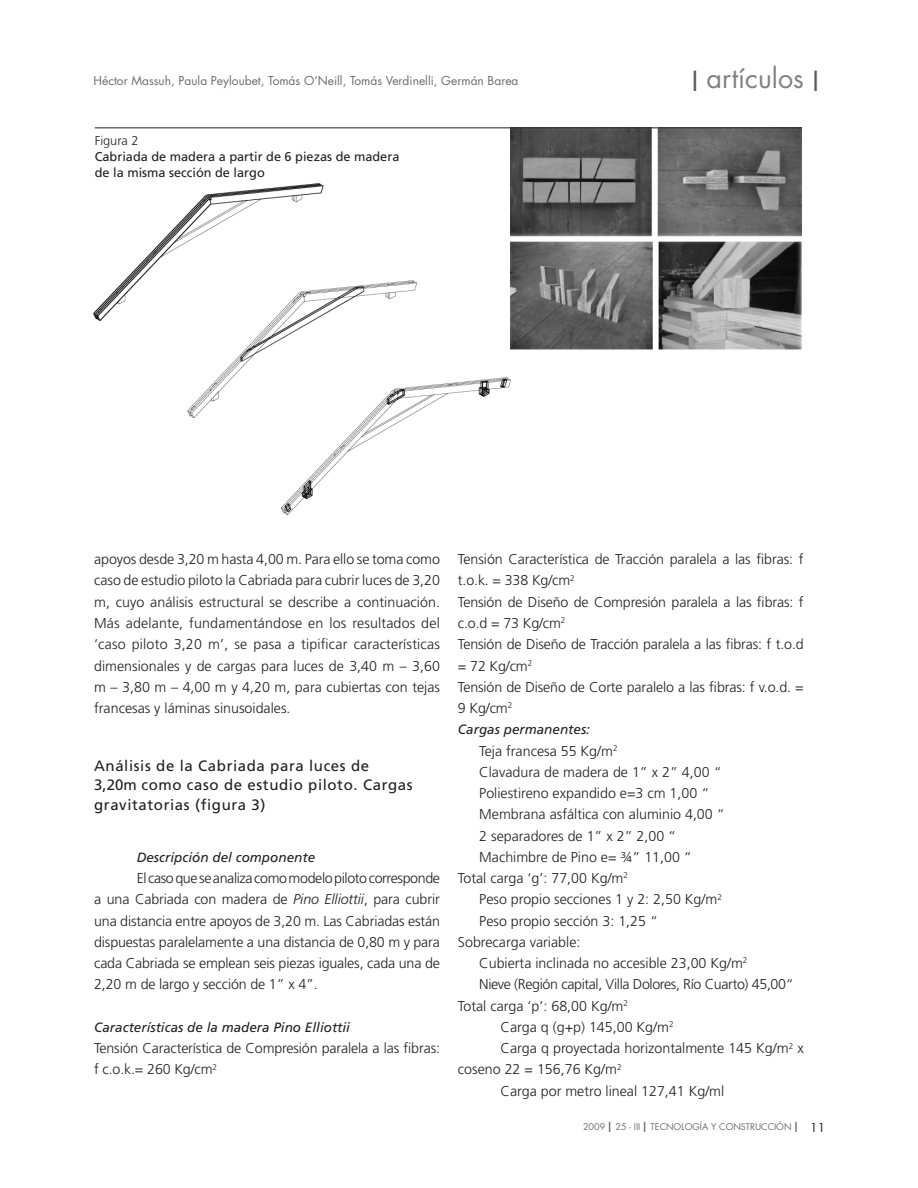
<style>
.page{position:relative;width:918px;height:1188px;background:#fff}
.page>*{position:absolute;margin:0;border:0;box-sizing:border-box;transform-origin:0 0}
.t1{font:27px "Futura";color:#808285}
.t2{font:15px/19.5px "Frutiger";letter-spacing:.04em;color:#231f20}
.t3{font:300 14.25px/21.3px "Frutiger";color:#231f20;text-align:justify}
.t4{font:300 14.25px "Frutiger";letter-spacing:-.025em;color:#231f20}
.t5{font:italic 13.5px "Frutiger";color:#231f20}
.t6{font:12.75px/15.8px "Frutiger";color:#231f20}
.t7{font:300 12.75px "Frutiger";color:#231f20}
.t8{font:12px "Futura";color:#6c6d70}
.t9{font:9px "Futura";color:#6c6d70}
.s1{color:#57585a}
.s2{font-style:italic}
.s3{font-size:13.5px;color:#57585a}
.s4{font-size:12px;color:#231f20}
</style>
<div class="page">
<img style="left:94px;top:184px;width:417px;height:331px">
<img style="left:511px;top:129px;width:291px;height:220px">
<hr style="left:95px;top:128px;width:707px;height:1px;background:#231f20">
<p class="t8" style="left:94px;top:73px;width:427px">Héctor Massuh, Paula Peyloubet, Tomás O’Neill, Tomás Verdinelli, Germán Barea</p>
<p class="t7" style="left:95px;top:133px;width:45px">Figura 2</p>
<p class="t6" style="left:95px;top:148px;width:306px">Cabriada de madera a partir de 6 piezas de madera de la misma sección de largo</p>
<h1 class="t1" style="left:692px;top:61px;width:129px"><span class="s1">I</span> artículos <span class="s1">I</span></h1>
<p class="t3" style="left:94px;top:549px;width:347px">apoyos desde 3,20 m hasta 4,00 m. Para ello se toma como caso de estudio piloto la Cabriada para cubrir luces de 3,20 m, cuyo análisis estructural se describe a continuación.<br>Más adelante, fundamentándose en los resultados del ‘caso piloto 3,20 m’, se pasa a tipificar características dimensionales y de cargas para luces de 3,40 m – 3,60 m – 3,80 m – 4,00 m y 4,20 m, para cubiertas con tejas francesas y láminas sinusoidales.</p>
<p class="t2" style="left:94px;top:756px;width:320px">Análisis de la Cabriada para luces de<br>3,20m como caso de estudio piloto. Cargas gravitatorias (figura 3)</p>
<p class="t5" style="left:137px;top:849px;width:180px">Descripción del componente</p>
<p class="t3" style="left:94px;top:868px;width:347px;text-indent:43px">El caso que se analiza como modelo piloto corresponde a una Cabriada con madera de <span class="s2">Pino Elliottii</span>, para cubrir una distancia entre apoyos de 3,20 m. Las Cabriadas están dispuestas paralelamente a una distancia de 0,80 m y para cada Cabriada se emplean seis piezas iguales, cada una de 2,20 m de largo y sección de 1” x 4”.</p>
<p class="t5" style="left:94px;top:1019px;width:257px">Características de la madera Pino Elliottii</p>
<p class="t3" style="left:94px;top:1038px;width:347px">Tensión Característica de Compresión paralela a las fibras: f c.o.k.= 260 Kg/cm<sup>2</sup></p>
<p class="t3" style="left:458px;top:549px;width:347px;text-align:left">Tensión Característica de Tracción paralela a las fibras: f t.o.k. = 338 Kg/cm<sup>2<br></sup>Tensión de Diseño de Compresión paralela a las fibras: f c.o.d = 73 Kg/cm<sup>2<br></sup>Tensión de Diseño de Tracción paralela a las fibras: f t.o.d = 72 Kg/cm<sup>2<br></sup>Tensión de Diseño de Corte paralelo a las fibras: f v.o.d. = 9 Kg/cm<sup>2</sup></p>
<p class="t5" style="left:458px;top:722px;width:134px">Cargas permanentes:</p>
<p class="t3" style="left:479px;top:740px;width:140px">Teja francesa 55 Kg/m<sup>2</sup></p>
<p class="t3" style="left:479px;top:761px;width:244px">Clavadura de madera de 1” x 2” 4,00 “</p>
<p class="t3" style="left:479px;top:782px;width:232px">Poliestireno expandido e=3 cm 1,00 “</p>
<p class="t3" style="left:479px;top:804px;width:247px">Membrana asfáltica con aluminio 4,00 “</p>
<p class="t3" style="left:479px;top:825px;width:198px">2 separadores de 1” x 2” 2,00 “</p>
<p class="t3" style="left:479px;top:846px;width:214px">Machimbre de Pino e= ¾” 11,00 “</p>
<p class="t3" style="left:458px;top:868px;width:172px">Total carga ‘g’: 77,00 Kg/m<sup>2</sup></p>
<p class="t3" style="left:479px;top:889px;width:244px">Peso propio secciones 1 y 2: 2,50 Kg/m<sup>2</sup></p>
<p class="t3" style="left:479px;top:910px;width:180px">Peso propio sección 3: 1,25 “</p>
<p class="t3" style="left:458px;top:931px;width:124px">Sobrecarga variable:</p>
<p class="t3" style="left:479px;top:953px;width:270px">Cubierta inclinada no accesible 23,00 Kg/m<sup>2</sup></p>
<p class="t4" style="left:479px;top:976px;width:316px">Nieve (Región capital, Villa Dolores, Río Cuarto) 45,00“</p>
<p class="t3" style="left:458px;top:995px;width:172px">Total carga ‘p’: 68,00 Kg/m<sup>2</sup></p>
<p class="t3" style="left:501px;top:1016px;width:175px">Carga q (g+p) 145,00 Kg/m<sup>2</sup></p>
<p class="t3" style="left:501px;top:1038px;width:305px">Carga q proyectada horizontalmente 145 Kg/m<sup>2</sup> x</p>
<p class="t3" style="left:458px;top:1059px;width:165px">coseno 22 = 156,76 Kg/m<sup>2</sup></p>
<p class="t3" style="left:501px;top:1080px;width:225px">Carga por metro lineal 127,41 Kg/ml</p>
<p class="t9" style="left:583px;top:1121px;width:244px">2009 <span class="s3">I</span> 25 - III <span class="s3">I</span> TECNOLOGÍA Y CONSTRUCCIÓN <span class="s3">I</span> <span class="s4">11</span></p>
</div>
